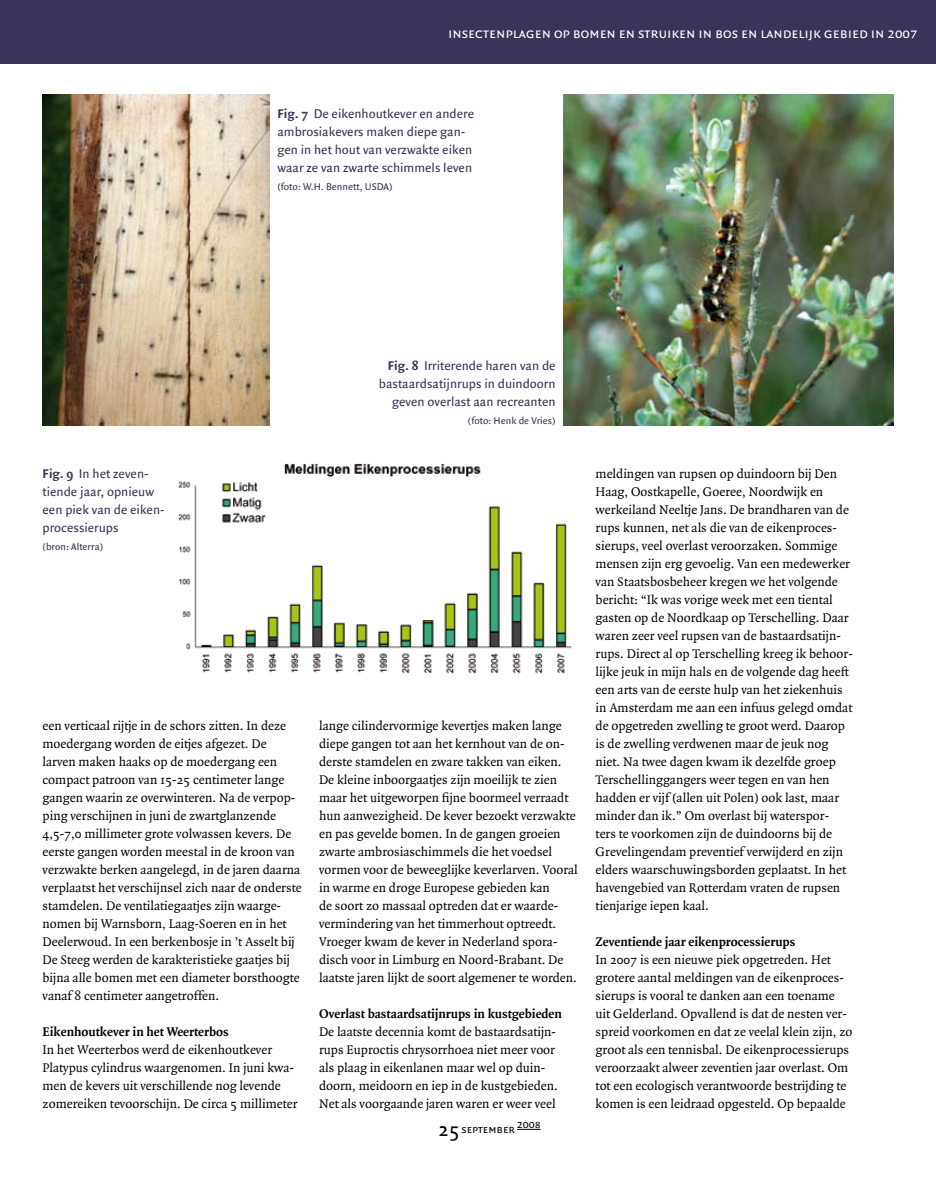
<style>
.page{position:relative;width:936px;height:1191px;background:#fff}
.page>*{position:absolute;margin:0;border:0;box-sizing:border-box;transform-origin:0 0}
.t1{font:15px "Quadraat Sans Caps";color:#fff}
.t2{font:13.5px/18px "Quadraat";color:#000}
.t3{font:13.5px/18px "Quadraat Sans";color:#3c3359}
.t4{font:700 13.5px "Quadraat";color:#000}
.t5{font:12px "Quadraat Sans Caps";color:#000}
.t6{font:10.5px "Quadraat Sans";color:#3c3359}
.s1{font-weight:700}
.s2{font-family:"Quadraat Sans";font-size:21px}
</style>
<div class="page">
<svg style="left:517px;top:1129px;width:23px;height:1px"></svg>
<div style="left:0;top:0;width:935px;height:64px;background:#3c3359"></div>
<img style="left:43px;top:94px;width:227px;height:331px">
<img style="left:563px;top:94px;width:330px;height:331px">
<img style="left:178px;top:463px;width:394px;height:211px">
<p class="t1" style="left:448px;top:24px;width:471px">insectenplagen op bomen en struiken in bos en landelijk gebied in 2007</p>
<p class="t3" style="left:277px;top:104px;width:198px"><span class="s1">Fig. 7</span> De eikenhoutkever en andere ambrosiakevers maken diepe gan&shy;gen in het hout van verzwakte eiken waar ze van zwarte schimmels leven</p>
<p class="t6" style="left:277px;top:180px;width:117px">(foto: W.H. Bennett, USDA)</p>
<p class="t3" style="left:43px;top:465px;width:124px"><span class="s1">Fig. 9</span> In het zeven&shy;tiende jaar, opnieuw een piek van de eiken&shy;processierups</p>
<p class="t6" style="left:43px;top:540px;width:62px">(bron: Alterra)</p>
<p class="t3" style="left:379px;top:357px;width:178px;text-align:right"><span class="s1">Fig. 8</span> Irriterende haren van de bastaardsatijnrups in duindoorn geven overlast aan recreanten</p>
<p class="t6" style="left:468px;top:414px;width:89px">(foto: Henk de Vries)</p>
<p class="t2" style="left:43px;top:717px;width:260px">een verticaal rijtje in de schors zitten. In deze moedergang worden de eitjes afgezet. De larven maken haaks op de moedergang een compact patroon van 15-25 centimeter lange gangen waarin ze overwinteren. Na de verpop&shy;ping verschijnen in juni de zwartglanzende 4,5-7,0 millimeter grote volwassen kevers. De eerste gangen worden meestal in de kroon van verzwakte berken aangelegd, in de jaren daarna verplaatst het verschijnsel zich naar de onderste stamdelen. De ventilatiegaatjes zijn waarge&shy;nomen bij Warnsborn, Laag-Soeren en in het Deelerwoud. In een berkenbosje in ’t Asselt bij De Steeg werden de karakteristieke gaatjes bij bijna alle bomen met een diameter borsthoogte vanaf 8 centimeter aangetroffen.</p>
<p class="t4" style="left:43px;top:1024px;width:188px">Eikenhoutkever in het Weerterbos</p>
<p class="t2" style="left:43px;top:1041px;width:256px">In het Weerterbos werd de eikenhoutkever Platypus cylindrus waargenomen. In juni kwa&shy;men de kevers uit verschillende nog levende zomereiken tevoorschijn. De circa 5 millimeter</p>
<p class="t2" style="left:319px;top:717px;width:260px">lange cilindervormige kevertjes maken lange diepe gangen tot aan het kernhout van de on&shy;derste stamdelen en zware takken van eiken.<br>De kleine inboorgaatjes zijn moeilijk te zien maar het uitgeworpen fijne boormeel verraadt hun aanwezigheid. De kever bezoekt verzwakte en pas gevelde bomen. In de gangen groeien zwarte ambrosiaschimmels die het voedsel vormen voor de beweeglijke keverlarven. Vooral in warme en droge Europese gebieden kan<br>de soort zo massaal optreden dat er waarde&shy;vermindering van het timmerhout optreedt.<br>Vroeger kwam de kever in Nederland spora&shy;disch voor in Limburg en Noord-Brabant. De laatste jaren lijkt de soort algemener te worden.</p>
<p class="t4" style="left:319px;top:1006px;width:244px">Overlast bastaardsatijnrups in kustgebieden</p>
<p class="t2" style="left:319px;top:1023px;width:240px">De laatste decennia komt de bastaardsatijn&shy;rups Euproctis chrysorrhoea niet meer voor als plaag in eikenlanen maar wel op duin&shy;doorn, meidoorn en iep in de kustgebieden.<br>Net als voorgaande jaren waren er weer veel</p>
<p class="t5" style="left:438px;top:1121px;width:104px"><span class="s2">25</span> september 2008</p>
<p class="t2" style="left:595px;top:465px;width:259px">meldingen van rupsen op duindoorn bij Den Haag, Oostkapelle, Goeree, Noordwijk en werkeiland Neeltje Jans. De brandharen van de rups kunnen, net als die van de eikenproces&shy;sierups, veel overlast veroorzaken. Sommige mensen zijn erg gevoelig. Van een medewerker van Staatsbosbeheer kregen we het volgende bericht: “Ik was vorige week met een tiental gasten op de Noordkaap op Terschelling. Daar waren zeer veel rupsen van de bastaardsatijn&shy;rups. Direct al op Terschelling kreeg ik behoor&shy;lijke jeuk in mijn hals en de volgende dag heeft een arts van de eerste hulp van het ziekenhuis in Amsterdam me aan een infuus gelegd omdat de opgetreden zwelling te groot werd. Daarop is de zwelling verdwenen maar de jeuk nog niet. Na twee dagen kwam ik dezelfde groep Terschellinggangers weer tegen en van hen hadden er vijf (allen uit Polen) ook last, maar minder dan ik.” Om overlast bij waterspor&shy;ters te voorkomen zijn de duindoorns bij de Grevelingendam preventief verwijderd en zijn elders waarschuwingsborden geplaatst. In het havengebied van Rotterdam vraten de rupsen tienjarige iepen kaal.</p>
<p class="t4" style="left:595px;top:934px;width:201px">Zeventiende jaar eikenprocessierups</p>
<p class="t2" style="left:595px;top:951px;width:258px">In 2007 is een nieuwe piek opgetreden. Het grotere aantal meldingen van de eikenproces&shy;sierups is vooral te danken aan een toename uit Gelderland. Opvallend is dat de nesten ver&shy;spreid voorkomen en dat ze veelal klein zijn, zo groot als een tennisbal. De eikenprocessierups veroorzaakt alweer zeventien jaar overlast. Om tot een ecologisch verantwoorde bestrijding te komen is een leidraad opgesteld. Op bepaalde</p>
</div>
